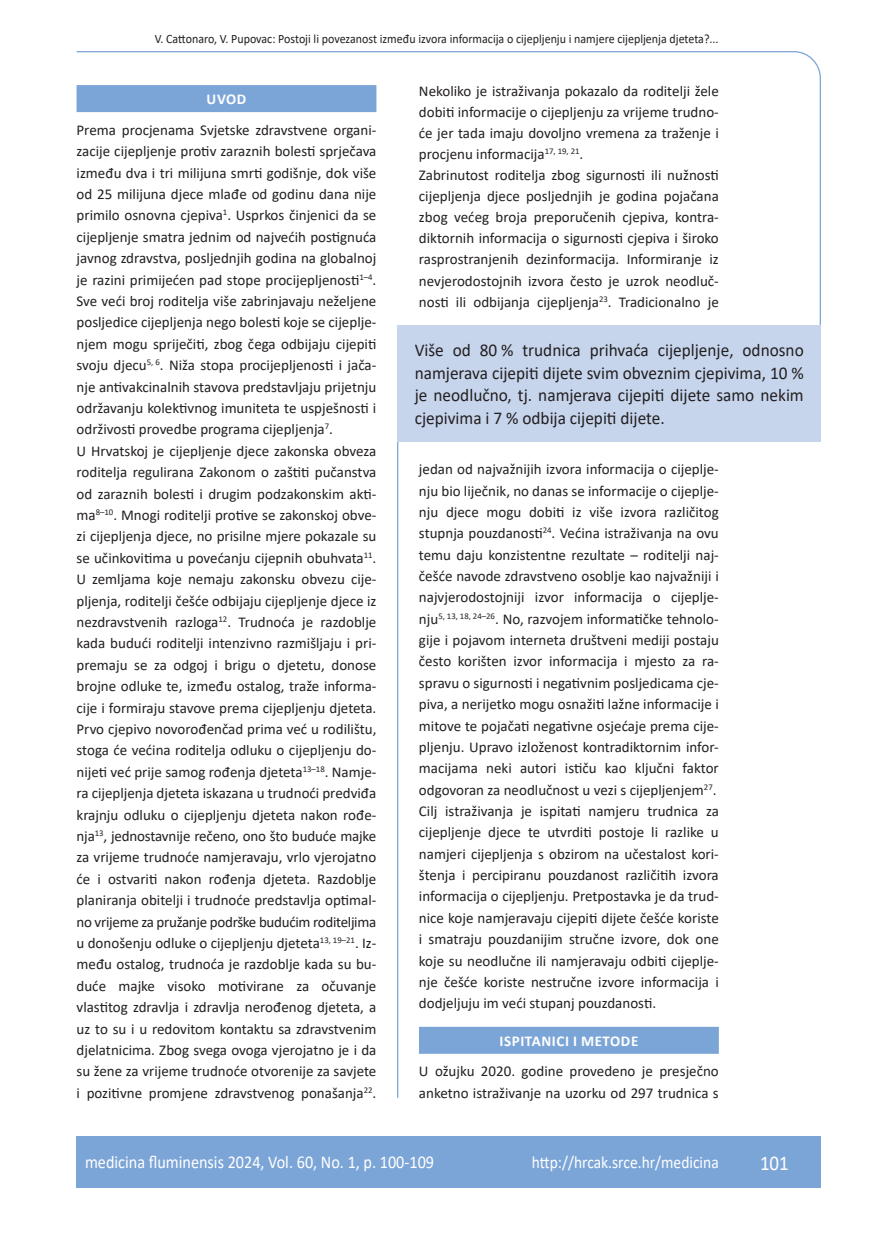
<style>
.page{position:relative;width:872px;height:1234px;background:#fff}
.page>*{position:absolute;margin:0;border:0;box-sizing:border-box;transform-origin:0 0}
.t1{font:21px "Calibri";color:#fff;scale:.9 1}
.anterfile{font:18px/22.5px "Calibri";color:#231f20;text-align:justify;scale:.96 1}
.t2{font:18px "Calibri";color:#fff;scale:.9 1}
.t3{font:17.25px "Calibri";color:#fff;scale:.9 1}
.osnovni_tekst{font:15px/21.5px "Calibri";color:#231f20;text-align:justify}
.naslov_ruler{font:700 15px "Calibri";letter-spacing:.04em;color:#fff}
.glava{font:12.75px "Calibri";color:#231f20;scale:.94 1}
</style>
<div class="page">
<svg style="left:76px;top:51px;width:745px;height:275px"></svg>
<hr style="left:397px;top:442px;width:1px;height:655px;background:#7ca5d7">
<div style="left:77px;top:1135px;width:744px;height:51px;background:#7ca5d7"></div>
<div style="left:77px;top:85px;width:299px;height:27px;background:#7ca5d7"></div>
<div style="left:398px;top:325px;width:423px;height:117px;background:#c6d5ec"></div>
<div style="left:419px;top:1026px;width:300px;height:27px;background:#7ca5d7"></div>
<p class="glava" style="left:155px;top:29px;width:601px">V. Cattonaro, V. Pupovac: Postoji li povezanost između izvora informacija o cijepljenju i namjere cijepljenja djeteta?...</p>
<p class="naslov_ruler" style="left:207px;top:88px;width:41px">UVOD</p>
<p class="osnovni_tekst" style="left:77px;top:119px;width:301px">Prema procjenama Svjetske zdravstvene organi&shy;zacije cijepljenje protiv zaraznih bolesti sprječava između dva i tri milijuna smrti godišnje, dok više od 25 milijuna djece mlađe od godinu dana nije primilo osnovna cjepiva<sup>1</sup>. Usprkos činjenici da se cijepljenje smatra jednim od najvećih postignuća javnog zdravstva, posljednjih godina na globalnoj je razini primijećen pad stope procijepljenosti<sup>1–4</sup>.<br>Sve veći broj roditelja više zabrinjavaju neželjene posljedice cijepljenja nego bolesti koje se cijeplje&shy;njem mogu spriječiti, zbog čega odbijaju cijepiti svoju djecu<sup>5,</sup> <sup>6</sup>. Niža stopa procijepljenosti i jača&shy;nje antivakcinalnih stavova predstavljaju prijetnju održavanju kolektivnog imuniteta te uspješnosti i održivosti provedbe programa cijepljenja<sup>7</sup>.</p>
<p class="osnovni_tekst" style="left:77px;top:439px;width:301px">U Hrvatskoj je cijepljenje djece zakonska obveza roditelja regulirana Zakonom o zaštiti pučanstva od zaraznih bolesti i drugim podzakonskim akti&shy;ma<sup>8–10</sup>. Mnogi roditelji protive se zakonskoj obve&shy;zi cijepljenja djece, no prisilne mjere pokazale su se učinkovitima u povećanju cijepnih obuhvata<sup>11</sup>.<br>U zemljama koje nemaju zakonsku obvezu cije&shy;pljenja, roditelji češće odbijaju cijepljenje djece iz nezdravstvenih razloga<sup>12</sup>. Trudnoća je razdoblje kada budući roditelji intenzivno razmišljaju i pri&shy;premaju se za odgoj i brigu o djetetu, donose brojne odluke te, između ostalog, traže informa&shy;cije i formiraju stavove prema cijepljenju djeteta.<br>Prvo cjepivo novorođenčad prima već u rodilištu, stoga će većina roditelja odluku o cijepljenju do&shy;nijeti već prije samog rođenja djeteta<sup>13–18</sup>. Namje&shy;ra cijepljenja djeteta iskazana u trudnoći predviđa krajnju odluku o cijepljenju djeteta nakon rođe&shy;nja<sup>13</sup>, jednostavnije rečeno, ono što buduće majke za vrijeme trudnoće namjeravaju, vrlo vjerojatno će i ostvariti nakon rođenja djeteta. Razdoblje planiranja obitelji i trudnoće predstavlja optimal&shy;no vrijeme za pružanje podrške budućim roditeljima u donošenju odluke o cijepljenju djeteta<sup>13,</sup> <sup>19–21</sup>. Iz&shy;među ostalog, trudnoća je razdoblje kada su bu&shy;duće majke visoko motivirane za očuvanje vlastitog zdravlja i zdravlja nerođenog djeteta, a uz to su i u redovitom kontaktu sa zdravstvenim djelatnicima. Zbog svega ovoga vjerojatno je i da su žene za vrijeme trudnoće otvorenije za savjete i pozitivne promjene zdravstvenog ponašanja<sup>22</sup>.</p>
<p class="osnovni_tekst" style="left:419px;top:80px;width:301px;line-height:21px">Nekoliko je istraživanja pokazalo da roditelji žele dobiti informacije o cijepljenju za vrijeme trudno&shy;će jer tada imaju dovoljno vremena za traženje i procjenu informacija<sup>17,</sup> <sup>19,</sup> <sup>21</sup>.</p>
<p class="osnovni_tekst" style="left:419px;top:164px;width:301px;line-height:21px">Zabrinutost roditelja zbog sigurnosti ili nužnosti cijepljenja djece posljednjih je godina pojačana zbog većeg broja preporučenih cjepiva, kontra&shy;diktornih informacija o sigurnosti cjepiva i široko rasprostranjenih dezinformacija. Informiranje iz nevjerodostojnih izvora često je uzrok neodluč&shy;nosti ili odbijanja cijepljenja<sup>23</sup>. Tradicionalno je</p>
<p class="anterfile" style="left:415px;top:338px;width:407px">Više od 80 % trudnica prihvaća cijepljenje, odnosno namjerava cijepiti dijete svim obveznim cjepivima, 10 % je neodlučno, tj. namjerava cijepiti dijete samo nekim cjepivima i 7 % odbija cijepiti dijete.</p>
<p class="osnovni_tekst" style="left:419px;top:458px;width:301px">jedan od najvažnijih izvora informacija o cijeplje&shy;nju bio liječnik, no danas se informacije o cijeplje&shy;nju djece mogu dobiti iz više izvora različitog stupnja pouzdanosti<sup>24</sup>. Većina istraživanja na ovu temu daju konzistentne rezultate – roditelji naj&shy;češće navode zdravstveno osoblje kao najvažniji i najvjerodostojniji izvor informacija o cijeplje&shy;nju<sup>5,</sup> <sup>13,</sup> <sup>18,</sup> <sup>24–26</sup>. No, razvojem informatičke tehnolo&shy;gije i pojavom interneta društveni mediji postaju često korišten izvor informacija i mjesto za ra&shy;spravu o sigurnosti i negativnim posljedicama cje&shy;piva, a nerijetko mogu osnažiti lažne informacije i mitove te pojačati negativne osjećaje prema cije&shy;pljenju. Upravo izloženost kontradiktornim infor&shy;macijama neki autori ističu kao ključni faktor odgovoran za neodlučnost u vezi s cijepljenjem<sup>27</sup>.</p>
<p class="osnovni_tekst" style="left:419px;top:799px;width:301px">Cilj istraživanja je ispitati namjeru trudnica za cijepljenje djece te utvrditi postoje li razlike u namjeri cijepljenja s obzirom na učestalost kori&shy;štenja i percipiranu pouzdanost različitih izvora informacija o cijepljenju. Pretpostavka je da trud&shy;nice koje namjeravaju cijepiti dijete češće koriste i smatraju pouzdanijim stručne izvore, dok one koje su neodlučne ili namjeravaju odbiti cijeplje&shy;nje češće koriste nestručne izvore informacija i dodjeljuju im veći stupanj pouzdanosti.</p>
<p class="naslov_ruler" style="left:499px;top:1029px;width:140px">ISPITANICI I METODE</p>
<p class="osnovni_tekst" style="left:419px;top:1060px;width:301px">U ožujku 2020. godine provedeno je presječno anketno istraživanje na uzorku od 297 trudnica s</p>
<p class="t2" style="left:85px;top:1149px;width:389px">medicina fluminensis 2024, Vol. 60, No. 1, p. 100-109</p>
<p class="t3" style="left:532px;top:1150px;width:209px">http://hrcak.srce.hr/medicina</p>
<p class="t1" style="left:760px;top:1147px;width:33px">101</p>
</div>
